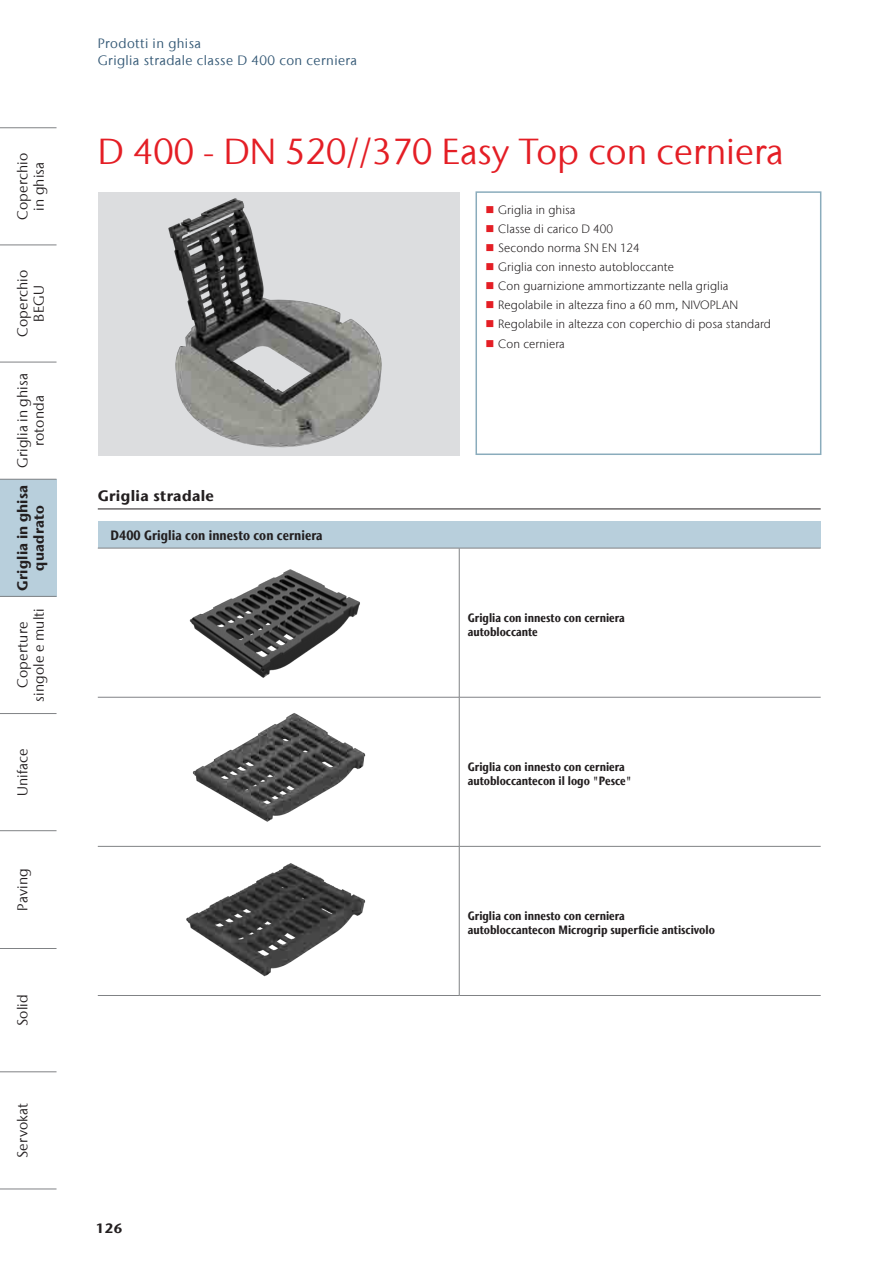
<style>
.page{position:relative;width:893px;height:1263px;background:#fff}
.page>*{position:absolute;margin:0;border:0;box-sizing:border-box;transform-origin:0 0}
.Ebene3{font:36px "Stone Sans IIITC Com";color:#e41e25}
.Ebene4{font:700 15px "Stone Sans IIITC Com";letter-spacing:.02em;color:#231f20}
.t1{font:14.25px/16.2px "Stone Sans IIITC Com";letter-spacing:.015em;color:#231f20;text-align:center}
.t2{font:700 14.25px/16.2px "Stone Sans IIITC Com";letter-spacing:.015em;color:#231f20;text-align:center}
.t3{font:13.5px "Stone Sans IIITC Com";letter-spacing:.03em;color:#335875}
.VariationGroup{font:700 condensed 13.5px "Stone Sans IIITC Com";letter-spacing:.005em;color:#231f20}
.t4{font:700 13.5px "Stone Sans IIITC Com";color:#231f20}
.t5{font:300 12px "Stone Sans IIITC Com";letter-spacing:.005em;color:#231f20}
.Produkttext{font:700 condensed 12px/14.4px "Stone Sans IIITC Com";color:#231f20}
.s1{color:#e41e25}
</style>
<div class="page">
<div style="left:0;top:479px;width:57px;height:117px;background:#b8cfdc"></div>
<hr style="left:0;top:479px;width:57px;height:1px;background:#808285">
<hr style="left:0;top:596px;width:57px;height:1px;background:#808285">
<hr style="left:0;top:713px;width:57px;height:1px;background:#808285">
<hr style="left:0;top:245px;width:57px;height:1px;background:#808285">
<hr style="left:0;top:362px;width:57px;height:1px;background:#808285">
<hr style="left:0;top:830px;width:57px;height:1px;background:#808285">
<hr style="left:0;top:948px;width:57px;height:1px;background:#808285">
<hr style="left:0;top:1071px;width:57px;height:1px;background:#808285">
<hr style="left:0;top:1189px;width:57px;height:1px;background:#808285">
<hr style="left:0;top:127px;width:57px;height:1px;background:#808285">
<div style="left:98px;top:192px;width:361px;height:264px;background:#dcdddf"></div>
<img style="left:168px;top:198px;width:214px;height:250px">
<div style="left:475px;top:191px;width:346px;height:264px;border:2px solid #8aacbc"></div>
<hr style="left:98px;top:508px;width:723px;height:1px;background:#231f20">
<div style="left:98px;top:522px;width:723px;height:26px;background:#b8cfdc"></div>
<hr style="left:98px;top:548px;width:361px;height:1px;background:#808285">
<hr style="left:459px;top:548px;width:362px;height:1px;background:#808285">
<hr style="left:98px;top:697px;width:361px;height:1px;background:#808285">
<hr style="left:459px;top:697px;width:362px;height:1px;background:#808285">
<hr style="left:98px;top:846px;width:361px;height:1px;background:#808285">
<hr style="left:459px;top:846px;width:362px;height:1px;background:#808285">
<hr style="left:98px;top:995px;width:361px;height:1px;background:#808285">
<hr style="left:459px;top:995px;width:362px;height:1px;background:#808285">
<hr style="left:459px;top:548px;width:1px;height:149px;background:#808285">
<hr style="left:459px;top:697px;width:1px;height:149px;background:#808285">
<hr style="left:459px;top:846px;width:1px;height:149px;background:#808285">
<img style="left:189px;top:569px;width:171px;height:109px">
<img style="left:192px;top:713px;width:174px;height:109px">
<img style="left:186px;top:863px;width:180px;height:114px">
<p class="t1" style="left:14px;top:220px;width:69px;rotate:-90deg">Coperchio in ghisa</p>
<p class="t1" style="left:14px;top:337px;width:69px;rotate:-90deg">Coperchio<br>BEGU</p>
<p class="t1" style="left:14px;top:468px;width:96px;rotate:-90deg">Griglia in ghisa rotonda</p>
<p class="t2" style="left:14px;top:591px;width:108px;rotate:-90deg">Griglia in ghisa quadrato</p>
<p class="t1" style="left:14px;top:702px;width:95px;rotate:-90deg">Coperture singole e multi</p>
<p class="t1" style="left:14px;top:796px;width:50px;rotate:-90deg">Uniface</p>
<p class="t1" style="left:14px;top:911px;width:44px;rotate:-90deg">Paving</p>
<p class="t1" style="left:14px;top:1026px;width:33px;rotate:-90deg">Solid</p>
<p class="t1" style="left:14px;top:1158px;width:57px;rotate:-90deg">Servokat</p>
<p class="t3" style="left:98px;top:35px;width:105px">Prodotti in ghisa</p>
<p class="t3" style="left:98px;top:52px;width:261px">Griglia stradale classe D 400 con cerniera</p>
<p class="Ebene3" style="left:98px;top:129px;width:687px">D 400 - DN 520//370 Easy Top con cerniera</p>
<p class="t5" style="left:485px;top:202px;width:91px"><span class="s1">■</span> Griglia in ghisa</p>
<p class="t5" style="left:485px;top:221px;width:129px"><span class="s1">■</span> Classe di carico D 400</p>
<p class="t5" style="left:485px;top:240px;width:156px"><span class="s1">■</span> Secondo norma SN EN 124</p>
<p class="t5" style="left:485px;top:259px;width:190px"><span class="s1">■</span> Griglia con innesto autobloccante</p>
<p class="t5" style="left:485px;top:279px;width:244px"><span class="s1">■</span> Con guarnizione ammortizzante nella griglia</p>
<p class="t5" style="left:485px;top:298px;width:254px"><span class="s1">■</span> Regolabile in altezza fino a 60 mm, NIVOPLAN</p>
<p class="t5" style="left:485px;top:317px;width:287px"><span class="s1">■</span> Regolabile in altezza con coperchio di posa standard</p>
<p class="t5" style="left:485px;top:336px;width:81px"><span class="s1">■</span> Con cerniera</p>
<p class="Ebene4" style="left:98px;top:486px;width:118px">Griglia stradale</p>
<p class="VariationGroup" style="left:111px;top:526px;width:214px">D400 Griglia con innesto con cerniera</p>
<p class="t4" style="left:96px;top:1220px;width:28px">126</p>
<p class="Produkttext" style="left:468px;top:610px;width:158px">Griglia con innesto con cerniera autobloccante</p>
<p class="Produkttext" style="left:468px;top:759px;width:165px">Griglia con innesto con cerniera autobloccantecon il logo "Pesce"</p>
<p class="Produkttext" style="left:468px;top:908px;width:249px">Griglia con innesto con cerniera autobloccantecon Microgrip superficie antiscivolo</p>
</div>
